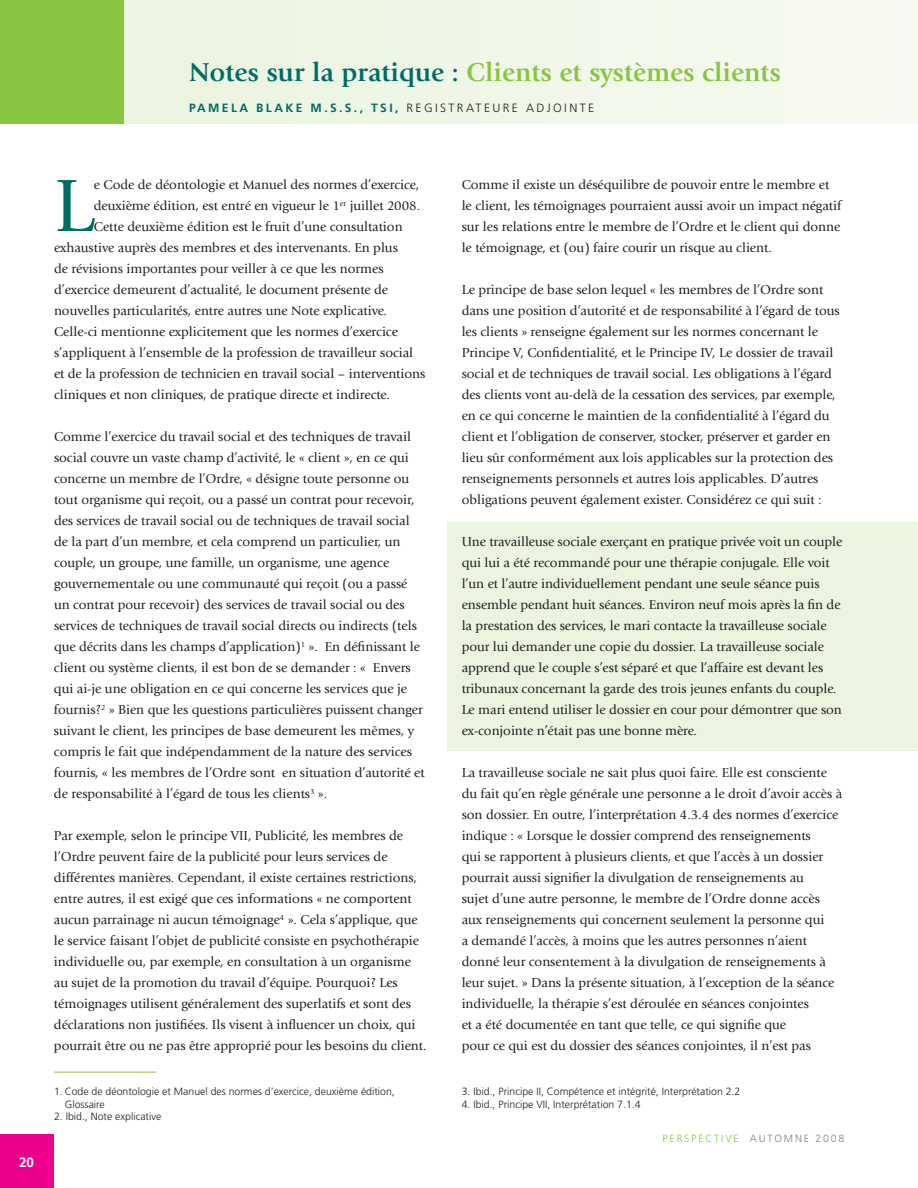
<style>
.page{position:relative;width:918px;height:1188px;background:#fff}
.page>*{position:absolute;margin:0;border:0;box-sizing:border-box;transform-origin:0 0}
.t1{font:77.1px "Giovanni Std";color:#006c68}
.t2{font:700 27px "Giovanni Std";color:#88c540}
.t3{font:13.5px/21px "Giovanni Std";color:#231f20}
.t4{font:700 13.5px "Frutiger LT Std";color:#fff}
.t5{font:700 12px "Frutiger LT Std";letter-spacing:.2em;color:#006c68}
.t6{font:300 12px "Frutiger LT Std";color:#231f20}
.t7{font:300 10.5px/12.6px "Frutiger LT Std";color:#231f20}
.t8{font:300 10.5px "Frutiger LT Std";letter-spacing:.17em;color:#88c540}
.s1{color:#006c68}
.s2{font-weight:300;color:#231f20}
.s3{color:#808285}
</style>
<div class="page">
<div style="left:448px;top:522px;width:470px;height:228px;background:#ebf4de"></div>
<div style="left:0;top:1135px;width:53px;height:53px;background:#ec008c"></div>
<div style="left:0;top:0;width:124px;height:124px;background:#88c540"></div>
<div style="left:124px;top:0;width:793px;height:124px;background:#f0f7e8"></div>
<hr style="left:54px;top:1072px;width:102px;height:1px;background:#a9b633">
<h2 class="t2" style="left:189px;top:57px;width:594px"><span class="s1">Notes sur la pratique :</span> Clients et systèmes clients</h2>
<p class="t5" style="left:189px;top:101px;width:30px">PAMEL</p>
<p class="t5" style="left:239px;top:101px;width:205px">A BL AKE M.S.S., TSI, <span class="s2">Re gistrateure</span></p>
<p class="t6" style="left:526px;top:101px;width:37px">Adjointe</p>
<p class="t4" style="left:19px;top:1155px;width:17px">20</p>
<h1 class="t1" style="left:54px;top:162px;width:42px">L</h1>
<p class="t3" style="left:94px;top:174px;width:327px">e Code de déontologie et Manuel des normes d’exercice,</p>
<p class="t3" style="left:94px;top:195px;width:328px">deuxième édition, est entré en vigueur le 1<sup>er</sup> juillet 2008.</p>
<p class="t3" style="left:94px;top:216px;width:310px">Cette deuxième édition est le fruit d’une consultation</p>
<p class="t3" style="left:54px;top:237px;width:345px">exhaustive auprès des membres et des intervenants. En plus</p>
<p class="t3" style="left:54px;top:258px;width:331px">de révisions importantes pour veiller à ce que les normes</p>
<p class="t3" style="left:54px;top:279px;width:336px">d’exercice demeurent d’actualité, le document présente de</p>
<p class="t3" style="left:54px;top:300px;width:335px">nouvelles particularités, entre autres une Note explicative.</p>
<p class="t3" style="left:54px;top:321px;width:345px">Celle-ci mentionne explicitement que les normes d’exercice</p>
<p class="t3" style="left:54px;top:342px;width:361px">s’appliquent à l’ensemble de la profession de travailleur social</p>
<p class="t3" style="left:54px;top:363px;width:373px">et de la profession de technicien en travail social – interventions</p>
<p class="t3" style="left:54px;top:384px;width:337px">cliniques et non cliniques, de pratique directe et indirecte.</p>
<p class="t3" style="left:54px;top:426px;width:372px">Comme l’exercice du travail social et des techniques de travail social couvre un vaste champ d’activité, le « client », en ce qui concerne un membre de l’Ordre, « désigne toute personne ou tout organisme qui reçoit, ou a passé un contrat pour recevoir, des services de travail social ou de techniques de travail social de la part d’un membre, et cela comprend un particulier, un couple, un groupe, une famille, un organisme, une agence gouvernementale ou une communauté qui reçoit (ou a passé un contrat pour recevoir) des services de travail social ou des services de techniques de travail social directs ou indirects (tels que décrits dans les champs d’application)<sup>1</sup> ». En définissant le client ou système clients, il est bon de se demander : « Envers qui ai-je une obligation en ce qui concerne les services que je fournis?<sup>2</sup> » Bien que les questions particulières puissent changer suivant le client, les principes de base demeurent les mêmes, y compris le fait que indépendamment de la nature des services fournis, « les membres de l’Ordre sont en situation d’autorité et de responsabilité à l’égard de tous les clients<sup>3</sup> ».</p>
<p class="t3" style="left:54px;top:825px;width:374px">Par exemple, selon le principe VII, Publicité, les membres de l’Ordre peuvent faire de la publicité pour leurs services de différentes manières. Cependant, il existe certaines restrictions, entre autres, il est exigé que ces informations « ne comportent aucun parrainage ni aucun témoignage<sup>4</sup> ». Cela s’applique, que le service faisant l’objet de publicité consiste en psychothérapie individuelle ou, par exemple, en consultation à un organisme au sujet de la promotion du travail d’équipe. Pourquoi? Les témoignages utilisent généralement des superlatifs et sont des déclarations non justifiées. Ils visent à influencer un choix, qui pourrait être ou ne pas être approprié pour les besoins du client.</p>
<p class="t7" style="left:65px;top:1085px;width:332px;text-indent:-11px">1. Code de déontologie et Manuel des normes d’exercice, deuxième édition,<br>Glossaire</p>
<p class="t7" style="left:54px;top:1111px;width:109px">2. Ibid., Note explicative</p>
<p class="t3" style="left:462px;top:174px;width:381px">Comme il existe un déséquilibre de pouvoir entre le membre et le client, les témoignages pourraient aussi avoir un impact négatif sur les relations entre le membre de l’Ordre et le client qui donne le témoignage, et (ou) faire courir un risque au client.</p>
<p class="t3" style="left:462px;top:279px;width:380px">Le principe de base selon lequel « les membres de l’Ordre sont dans une position d’autorité et de responsabilité à l’égard de tous les clients » renseigne également sur les normes concernant le Principe V, Confidentialité, et le Principe IV, Le dossier de travail social et de techniques de travail social. Les obligations à l’égard des clients vont au-delà de la cessation des services, par exemple, en ce qui concerne le maintien de la confidentialité à l’égard du client et l’obligation de conserver, stocker, préserver et garder en lieu sûr conformément aux lois applicables sur la protection des renseignements personnels et autres lois applicables. D’autres obligations peuvent également exister. Considérez ce qui suit :</p>
<p class="t3" style="left:462px;top:531px;width:382px">Une travailleuse sociale exerçant en pratique privée voit un couple qui lui a été recommandé pour une thérapie conjugale. Elle voit l’un et l’autre individuellement pendant une seule séance puis ensemble pendant huit séances. Environ neuf mois après la fin de la prestation des services, le mari contacte la travailleuse sociale pour lui demander une copie du dossier. La travailleuse sociale apprend que le couple s’est séparé et que l’affaire est devant les tribunaux concernant la garde des trois jeunes enfants du couple.<br>Le mari entend utiliser le dossier en cour pour démontrer que son ex-conjointe n’était pas une bonne mère.</p>
<p class="t3" style="left:462px;top:762px;width:382px">La travailleuse sociale ne sait plus quoi faire. Elle est consciente du fait qu’en règle générale une personne a le droit d’avoir accès à son dossier. En outre, l’interprétation 4.3.4 des normes d’exercice indique : « Lorsque le dossier comprend des renseignements<br>qui se rapportent à plusieurs clients, et que l’accès à un dossier pourrait aussi signifier la divulgation de renseignements au<br>sujet d’une autre personne, le membre de l’Ordre donne accès aux renseignements qui concernent seulement la personne qui<br>a demandé l’accès, à moins que les autres personnes n’aient donné leur consentement à la divulgation de renseignements à leur sujet. » Dans la présente situation, à l’exception de la séance individuelle, la thérapie s’est déroulée en séances conjointes<br>et a été documentée en tant que telle, ce qui signifie que<br>pour ce qui est du dossier des séances conjointes, il n’est pas</p>
<p class="t7" style="left:462px;top:1085px;width:280px">3. Ibid., Principe II, Compétence et intégrité, Interprétation 2.2</p>
<p class="t7" style="left:462px;top:1098px;width:180px">4. Ibid., Principe VII, Interprétation 7.1.4</p>
<p class="t8" style="left:663px;top:1132px;width:183px">PERSPECTIVE <span class="s3">AUTOMNE 2008</span></p>
</div>
